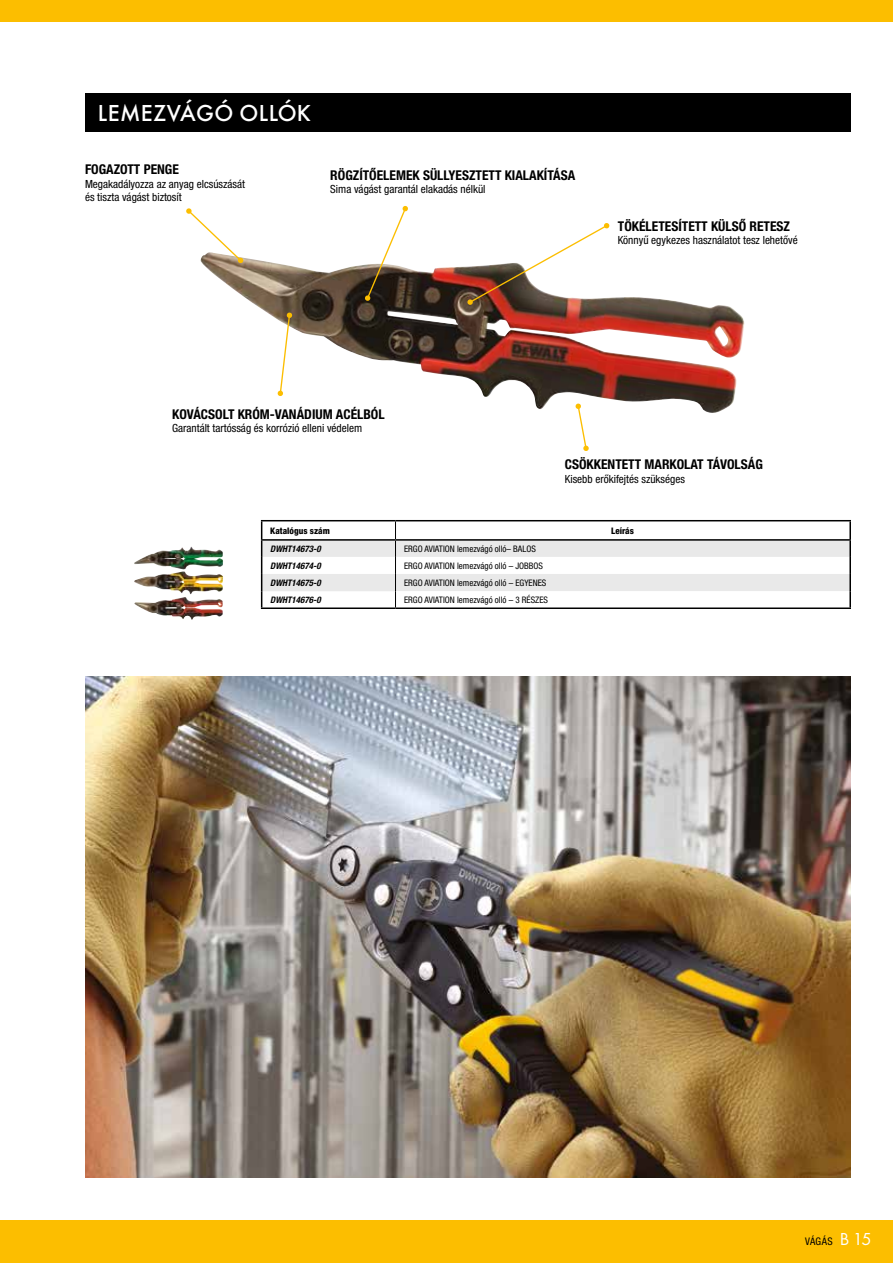
<style>
.page{position:relative;width:893px;height:1263px;background:#fff}
.page>*{position:absolute;margin:0;border:0;box-sizing:border-box;transform-origin:0 0}
.t1{font:500 24px "Futura TOT";letter-spacing:.015em;color:#fff}
.t2{font:700 condensed 13.5px "Helvetica Neue LT Pro";color:#000}
.t3{font:condensed 11.25px/13.5px "Helvetica Neue LT Pro";color:#000}
.t4{font:condensed 10.5px "Helvetica Neue LT Pro";letter-spacing:.03em;color:#000}
.t5{font:condensed 9px "Helvetica Neue LT Pro";color:#000}
.t6{font:italic 700 condensed 9px "Helvetica Neue LT Pro";color:#000}
.t7{font:800 condensed 9px "Helvetica Neue LT Pro";color:#000}
.s1{font-family:"Futura TOT";font-stretch:normal;font-size:18px;color:#fff}
</style>
<div class="page">
<div style="left:0;top:0;width:893px;height:21px;background:#fcbe00"></div>
<div style="left:6px;top:1220px;width:887px;height:43px;background:#fcbe00"></div>
<div style="left:0;top:1220px;width:9px;height:43px;background:#fcbe00"></div>
<div style="left:85px;top:94px;width:765px;height:38px;background:#000"></div>
<hr style="left:261px;top:520px;width:134px;height:1px;background:#000">
<hr style="left:395px;top:520px;width:456px;height:1px;background:#000">
<svg style="left:261px;top:521px;width:590px;height:86px"></svg>
<hr style="left:261px;top:539px;width:134px;height:2px;background:#000">
<hr style="left:395px;top:539px;width:456px;height:2px;background:#000">
<hr style="left:261px;top:607px;width:134px;height:2px;background:#000">
<hr style="left:395px;top:607px;width:456px;height:2px;background:#000">
<img style="left:202px;top:258px;width:543px;height:155px">
<svg style="left:575px;top:403px;width:14px;height:48px"></svg>
<svg style="left:277px;top:312px;width:15px;height:84px"></svg>
<svg style="left:186px;top:208px;width:58px;height:55px"></svg>
<svg style="left:365px;top:206px;width:43px;height:95px"></svg>
<svg style="left:467px;top:223px;width:143px;height:82px"></svg>
<img style="left:134px;top:547px;width:89px;height:47px">
<img style="left:134px;top:597px;width:89px;height:23px">
<img style="left:85px;top:676px;width:765px;height:502px">
<h1 class="t1" style="left:98px;top:99px;width:215px">LEMEZVÁGÓ OLLÓK</h1>
<p class="t2" style="left:85px;top:161px;width:95px">FOGAZOTT PENGE</p>
<p class="t3" style="left:85px;top:177px;width:162px">Megakadályozza az anyag elcsúszását és tiszta vágást biztosít</p>
<p class="t2" style="left:330px;top:167px;width:246px">RÖGZÍTŐELEMEK SÜLLYESZTETT KIALAKÍTÁSA</p>
<p class="t3" style="left:330px;top:183px;width:157px">Sima vágást garantál elakadás nélkül</p>
<p class="t2" style="left:618px;top:218px;width:174px">TÖKÉLETESÍTETT KÜLSŐ RETESZ</p>
<p class="t3" style="left:618px;top:233px;width:181px">Könnyű egykezes használatot tesz lehetővé</p>
<p class="t2" style="left:172px;top:406px;width:214px">KOVÁCSOLT KRÓM-VANÁDIUM ACÉLBÓL</p>
<p class="t3" style="left:172px;top:421px;width:191px">Garantált tartósság és korrózió elleni védelem</p>
<p class="t2" style="left:565px;top:456px;width:200px">CSÖKKENTETT MARKOLAT TÁVOLSÁG</p>
<p class="t3" style="left:565px;top:472px;width:122px">Kisebb erőkifejtés szükséges</p>
<p class="t7" style="left:270px;top:525px;width:61px">Katalógus szám</p>
<p class="t7" style="left:611px;top:525px;width:24px">Leírás</p>
<p class="t6" style="left:270px;top:543px;width:52px">DWHT14673-0</p>
<p class="t5" style="left:404px;top:543px;width:133px">ERGO AVIATION lemezvágó olló– BALOS</p>
<p class="t6" style="left:270px;top:560px;width:52px">DWHT14674-0</p>
<p class="t5" style="left:404px;top:560px;width:141px">ERGO AVIATION lemezvágó olló – JOBBOS</p>
<p class="t6" style="left:270px;top:577px;width:52px">DWHT14675-0</p>
<p class="t5" style="left:404px;top:577px;width:144px">ERGO AVIATION lemezvágó olló – EGYENES</p>
<p class="t6" style="left:270px;top:594px;width:52px">DWHT14676-0</p>
<p class="t5" style="left:404px;top:595px;width:146px">ERGO AVIATION lemezvágó olló – 3 RÉSZES</p>
<p class="t4" style="left:805px;top:1235px;width:68px">VÁGÁS <span class="s1">B 15</span></p>
</div>
